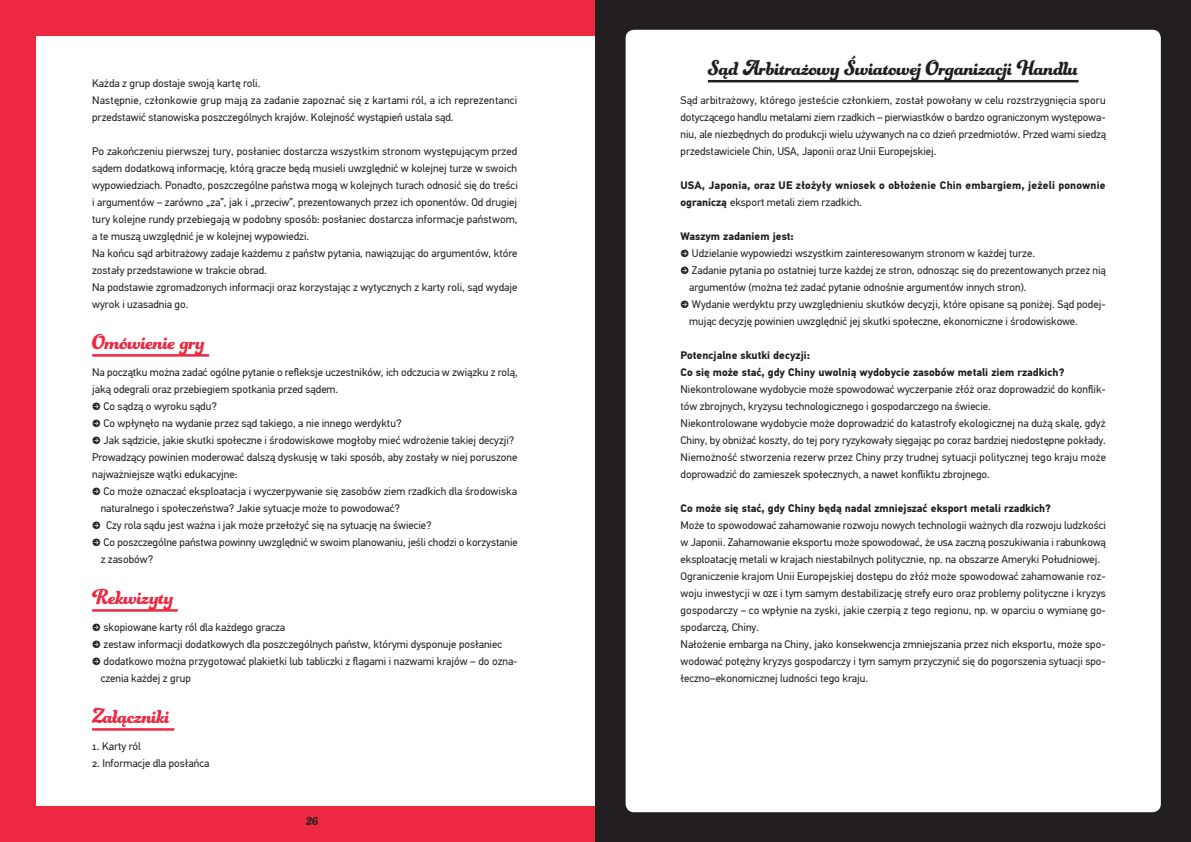
<style>
.page{position:relative;width:1191px;height:842px;background:#fff}
.page>*{position:absolute;margin:0;border:0;box-sizing:border-box;transform-origin:0 0}
.naglowki_kart_pracy{font:23px "Funkydori";letter-spacing:-.005em;color:#231f20}
.naglowki{font:23px "Funkydori";letter-spacing:-.015em;color:#ed2841}
.t1{font:14px "Funkydori";color:#231f20}
.Normalny{font:11px/17px "PF Din Text Pro";color:#231f20}
.lista{font:11px/17px "PF Din Text Pro";color:#231f20}
.Normalny-2{font:700 11px/17px "PF Din Text Pro";color:#231f20}
.s1{font-family:"Klavika"}
.s2{font-weight:400}
</style>
<div class="page">
<svg style="left:6px;top:0;width:589px;height:842px"></svg>
<div style="left:595px;top:0;width:596px;height:842px;background:#231f20"></div>
<div style="left:625px;top:30px;width:535px;height:782px;background:#fff;border-radius:9px"></div>
<div style="left:0;top:0;width:6px;height:842px;background:#ed2841"></div>
<hr style="left:92px;top:354px;width:117px;height:3px;background:#ed2841">
<hr style="left:92px;top:609px;width:86px;height:3px;background:#ed2841">
<hr style="left:92px;top:728px;width:82px;height:3px;background:#ed2841">
<hr style="left:708px;top:80px;width:370px;height:2px;background:#231f20">
<p class="Normalny" style="left:92px;top:75px;width:170px">Każda z grup dostaje swoją kartę roli.</p>
<p class="Normalny" style="left:92px;top:92px;width:426px">Następnie, członkowie grup mają za zadanie zapoznać się z kartami ról, a ich reprezentanci przedstawić stanowiska poszczególnych krajów. Kolejność wystąpień ustala sąd.</p>
<p class="Normalny" style="left:92px;top:143px;width:427px;text-align:justify">Po zakończeniu pierwszej tury, posłaniec dostarcza wszystkim stronom występującym przed sądem dodatkową informację, którą gracze będą musieli uwzględnić w kolejnej turze w swoich wypowiedziach. Ponadto, poszczególne państwa mogą w kolejnych turach odnosić się do treści i argumentów – zarówno „za”, jak i „przeciw”, prezentowanych przez ich oponentów. Od drugiej tury kolejne rundy przebiegają w podobny sposób: posłaniec dostarcza informacje państwom, a te muszą uwzględnić je w kolejnej wypowiedzi.</p>
<p class="Normalny" style="left:92px;top:245px;width:427px">Na końcu sąd arbitrażowy zadaje każdemu z państw pytania, nawiązując do argumentów, które zostały przedstawione w trakcie obrad.</p>
<p class="Normalny" style="left:92px;top:279px;width:427px">Na podstawie zgromadzonych informacji oraz korzystając z wytycznych z karty roli, sąd wydaje wyrok i uzasadnia go.</p>
<p class="naglowki" style="left:92px;top:328px;width:114px">Omówienie gry</p>
<p class="Normalny" style="left:92px;top:364px;width:427px">Na początku można zadać ogólne pytanie o refleksje uczestników, ich odczucia w związku z rolą, jaką odegrali oraz przebiegiem spotkania przed sądem.</p>
<p class="lista" style="left:92px;top:398px;width:126px"><span class="s1">˕</span> Co sądzą o wyroku sądu?</p>
<p class="lista" style="left:92px;top:415px;width:311px"><span class="s1">˕</span> Co wpłynęło na wydanie przez sąd takiego, a nie innego werdyktu?</p>
<p class="lista" style="left:92px;top:432px;width:424px"><span class="s1">˕</span> Jak sądzicie, jakie skutki społeczne i środowiskowe mogłoby mieć wdrożenie takiej decyzji?</p>
<p class="Normalny" style="left:92px;top:449px;width:427px">Prowadzący powinien moderować dalszą dyskusję w taki sposób, aby zostały w niej poruszone najważniejsze wątki edukacyjne:</p>
<p class="lista" style="left:101px;top:483px;width:418px;text-indent:-9px"><span class="s1">˕</span> Co może oznaczać eksploatacja i wyczerpywanie się zasobów ziem rzadkich dla środowiska naturalnego i społeczeństwa? Jakie sytuacje może to powodować?</p>
<p class="lista" style="left:92px;top:517px;width:341px"><span class="s1">˕</span> Czy rola sądu jest ważna i jak może przełożyć się na sytuację na świecie?</p>
<p class="lista" style="left:101px;top:534px;width:418px;text-indent:-9px"><span class="s1">˕</span> Co poszczególne państwa powinny uwzględnić w swoim planowaniu, jeśli chodzi o korzystanie z zasobów?</p>
<p class="naglowki" style="left:92px;top:583px;width:83px">Rekwizyty</p>
<p class="lista" style="left:92px;top:619px;width:195px"><span class="s1">˕</span> skopiowane karty ról dla każdego gracza</p>
<p class="lista" style="left:92px;top:636px;width:411px"><span class="s1">˕</span> zestaw informacji dodatkowych dla poszczególnych państw, którymi dysponuje posłaniec</p>
<p class="lista" style="left:101px;top:653px;width:418px;text-indent:-9px"><span class="s1">˕</span> dodatkowo można przygotować plakietki lub tabliczki z flagami i nazwami krajów – do ozna&shy;czenia każdej z grup</p>
<p class="naglowki" style="left:92px;top:702px;width:79px">Załączniki</p>
<p class="Normalny" style="left:92px;top:738px;width:50px">1. Karty ról</p>
<p class="Normalny" style="left:92px;top:755px;width:119px">2. Informacje dla posłańca</p>
<p class="t1" style="left:306px;top:812px;width:14px">26</p>
<p class="naglowki_kart_pracy" style="left:708px;top:54px;width:372px">Sąd Arbitrażowy Światowej Organizacji Handlu</p>
<p class="Normalny" style="left:680px;top:92px;width:427px;text-align:justify">Sąd arbitrażowy, którego jesteście członkiem, został powołany w celu rozstrzygnięcia sporu dotyczącego handlu metalami ziem rzadkich – pierwiastków o bardzo ograniczonym występowa&shy;niu, ale niezbędnych do produkcji wielu używanych na co dzień przedmiotów. Przed wami siedzą przedstawiciele Chin, USA, Japonii oraz Unii Europejskiej.</p>
<p class="Normalny-2" style="left:680px;top:177px;width:426px">USA, Japonia, oraz UE złożyły wniosek o obłożenie Chin embargiem, jeżeli ponownie ograniczą <span class="s2">eksport metali ziem rzadkich.</span></p>
<p class="Normalny-2" style="left:680px;top:228px;width:115px">Waszym zadaniem jest:</p>
<p class="lista" style="left:680px;top:245px;width:356px"><span class="s1">˕</span> Udzielanie wypowiedzi wszystkim zainteresowanym stronom w każdej turze.</p>
<p class="lista" style="left:689px;top:262px;width:418px;text-indent:-9px"><span class="s1">˕</span> Zadanie pytania po ostatniej turze każdej ze stron, odnosząc się do prezentowanych przez nią argumentów (można też zadać pytanie odnośnie argumentów innych stron).</p>
<p class="lista" style="left:689px;top:296px;width:418px;text-indent:-9px"><span class="s1">˕</span> Wydanie werdyktu przy uwzględnieniu skutków decyzji, które opisane są poniżej. Sąd podej&shy;mując decyzję powinien uwzględnić jej skutki społeczne, ekonomiczne i środowiskowe.</p>
<p class="Normalny-2" style="left:680px;top:347px;width:131px">Potencjalne skutki decyzji:</p>
<p class="Normalny-2" style="left:680px;top:364px;width:385px">Co się może stać, gdy Chiny uwolnią wydobycie zasobów metali ziem rzadkich?</p>
<p class="Normalny" style="left:680px;top:381px;width:427px">Niekontrolowane wydobycie może spowodować wyczerpanie złóż oraz doprowadzić do konflik&shy;tów zbrojnych, kryzysu technologicznego i gospodarczego na świecie.</p>
<p class="Normalny" style="left:680px;top:415px;width:427px">Niekontrolowane wydobycie może doprowadzić do katastrofy ekologicznej na dużą skalę, gdyż<br>Chiny, by obniżać koszty, do tej pory ryzykowały sięgając po coraz bardziej niedostępne pokłady.</p>
<p class="Normalny" style="left:680px;top:449px;width:427px">Niemożność stworzenia rezerw przez Chiny przy trudnej sytuacji politycznej tego kraju może doprowadzić do zamieszek społecznych, a nawet konfliktu zbrojnego.</p>
<p class="Normalny-2" style="left:680px;top:500px;width:372px">Co może się stać, gdy Chiny będą nadal zmniejszać eksport metali rzadkich?</p>
<p class="Normalny" style="left:680px;top:517px;width:427px;text-align:justify">Może to spowodować zahamowanie rozwoju nowych technologii ważnych dla rozwoju ludzkości w Japonii. Zahamowanie eksportu może spowodować, że USA zaczną poszukiwania i rabunkową eksploatację metali w krajach niestabilnych politycznie, np. na obszarze Ameryki Południowej.</p>
<p class="Normalny" style="left:680px;top:568px;width:427px;text-align:justify">Ograniczenie krajom Unii Europejskiej dostępu do złóż może spowodować zahamowanie roz&shy;woju inwestycji w OZE i tym samym destabilizację strefy euro oraz problemy polityczne i kryzys gospodarczy – co wpłynie na zyski, jakie czerpią z tego regionu, np. w oparciu o wymianę go&shy;spodarczą, Chiny.</p>
<p class="Normalny" style="left:680px;top:636px;width:427px;text-align:justify">Nałożenie embarga na Chiny, jako konsekwencja zmniejszania przez nich eksportu, może spo&shy;wodować potężny kryzys gospodarczy i tym samym przyczynić się do pogorszenia sytuacji spo&shy;łeczno–ekonomicznej ludności tego kraju.</p>
</div>
